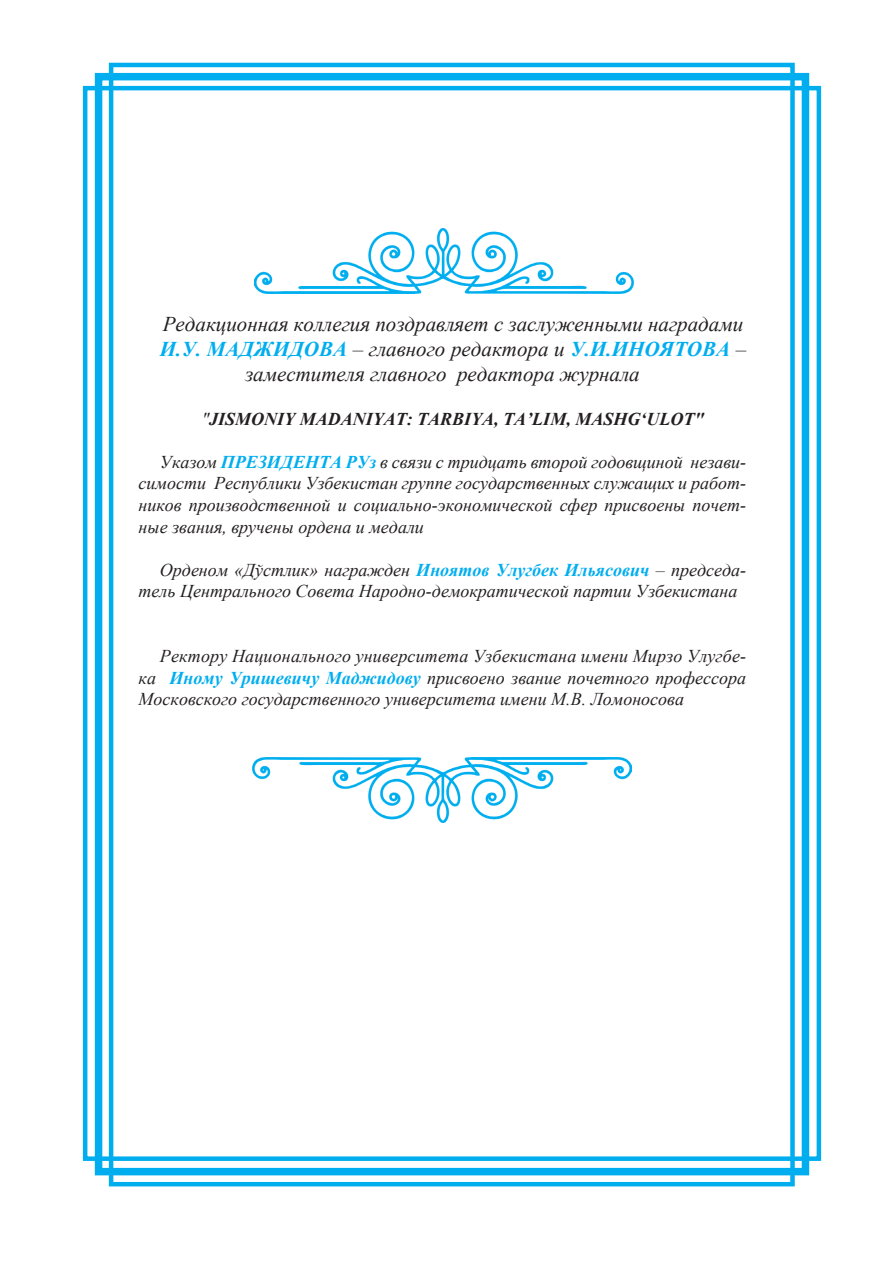
<style>
.page{position:relative;width:893px;height:1263px;background:#fff}
.page>*{position:absolute;margin:0;border:0;box-sizing:border-box;transform-origin:0 0}
.t1{font:italic 21px "Times New Roman";color:#231f20}
.t2{font:italic 700 21px "Times New Roman";color:#00aeef}
.t3{font:italic 18px/21.6px "Times New Roman";color:#231f20;text-align:justify}
.t4{font:italic 700 18px "Times New Roman";color:#231f20}
.s1{font-weight:400;color:#231f20}
.s2{font-weight:400}
.s3{font-weight:700;color:#00aeef}
</style>
<div class="page">
<img style="left:253px;top:757px;width:379px;height:65px">
<img style="left:255px;top:229px;width:379px;height:65px">
<div style="left:95px;top:73px;width:714px;height:1102px;border:8px solid #00aeef"></div>
<div style="left:109px;top:63px;width:686px;height:1123px;border:4px solid #00aeef"></div>
<div style="left:83px;top:86px;width:738px;height:1075px;border:4px solid #00aeef"></div>
<p class="t1" style="left:163px;top:309px;width:582px">Редакционная коллегия поздравляет с заслуженными наградами</p>
<p class="t2" style="left:160px;top:335px;width:588px">И.У. МАДЖИДОВА <span class="s1">– главного редактора и</span> У.И.ИНОЯТОВА <span class="s1">–</span></p>
<p class="t1" style="left:245px;top:360px;width:396px">заместителя главного редактора журнала</p>
<p class="t4" style="left:202px;top:406px;width:504px"><span class="s2">"</span>JISMONIY MADANIYAT: TARBIYA, TA’LIM, MASHGʻULOT"</p>
<p class="t3" style="left:139px;top:451px;width:609px;text-indent:21px">Указом <span class="s3">ПРЕЗИДЕНТА РУз</span> в связи с тридцать второй годовщиной незави&shy;симости Республики Узбекистан группе государственных служащих и работ&shy;ников производственной и социально-экономической сфер присвоены почет&shy;ные звания, вручены ордена и медали</p>
<p class="t3" style="left:139px;top:559px;width:609px;text-indent:21px">Орденом «Дўстлик» награжден <span class="s3">Иноятов Улугбек Ильясович</span> – председа&shy;тель Центрального Совета Народно-демократической партии Узбекистана</p>
<p class="t3" style="left:139px;top:645px;width:609px;text-indent:21px">Ректору Национального университета Узбекистана имени Мирзо Улугбе&shy;ка <span class="s3">Иному Уришевичу Маджидову</span> присвоено звание почетного профессора Московского государственного университета имени М.В. Ломоносова</p>
</div>
